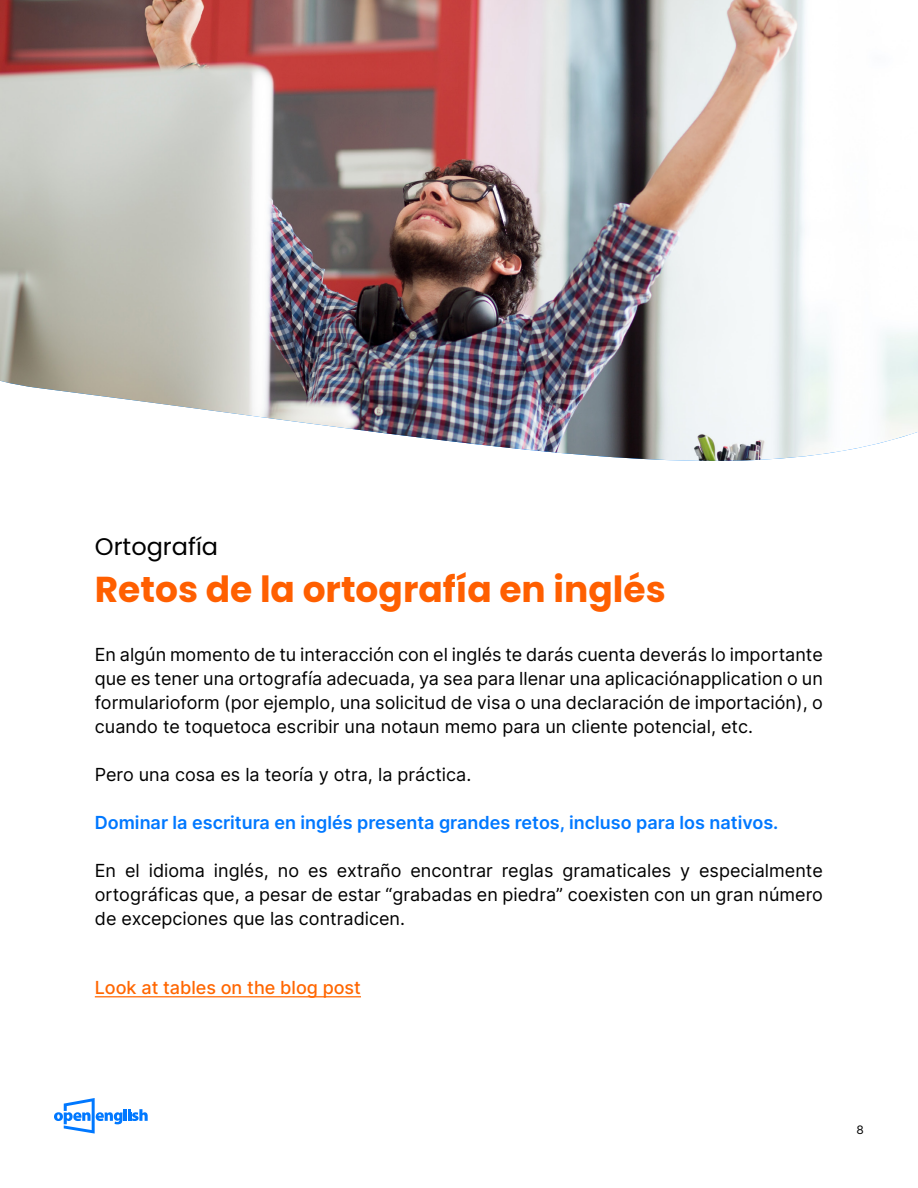
<style>
.page{position:relative;width:918px;height:1188px;background:#fff}
.page>*{position:absolute;margin:0;border:0;box-sizing:border-box;transform-origin:0 0}
.Paragraph_Style_4{font:700 36px "Poppins";color:#ff5f00}
.Paragraph_Style_6{font:24px "Poppins";color:#000}
.t1{font:18px/24px "Inter";color:#000;text-align:justify}
.t2{font:600 18px "Inter";color:#0078ff}
.t3{font:500 18px "Inter";color:#f60}
.t4{font:11.7px "Inter";color:#000}
</style>
<div class="page">
<svg style="left:54px;top:1098px;width:94px;height:36px"></svg>
<img style="left:0;top:0;width:918px;height:461px">
<hr style="left:95px;top:996px;width:266px;height:1px;background:#f60">
<p class="Paragraph_Style_6" style="left:95px;top:532px;width:125px">Ortografía</p>
<p class="Paragraph_Style_4" style="left:95px;top:569px;width:572px">Retos de la ortografía en inglés</p>
<p class="t1" style="left:95px;top:642px;width:730px">En algún momento de tu interacción con el inglés te darás cuenta deverás lo importante que es tener una ortografía adecuada, ya sea para llenar una aplicaciónapplication o un formularioform (por ejemplo, una solicitud de visa o una declaración de importación), o cuando te toquetoca escribir una notaun memo para un cliente potencial, etc.</p>
<p class="t1" style="left:95px;top:762px;width:378px">Pero una cosa es la teoría y otra, la práctica.</p>
<p class="t2" style="left:95px;top:810px;width:685px">Dominar la escritura en inglés presenta grandes retos, incluso para los nativos.</p>
<p class="t1" style="left:95px;top:858px;width:730px">En el idioma inglés, no es extraño encontrar reglas gramaticales y especialmente ortográficas que, a pesar de estar “grabadas en piedra” coexisten con un gran número de excepciones que las contradicen.</p>
<p class="t3" style="left:95px;top:974px;width:268px">Look at tables on the blog post</p>
<p class="t4" style="left:856px;top:1121px;width:9px">8</p>
</div>
